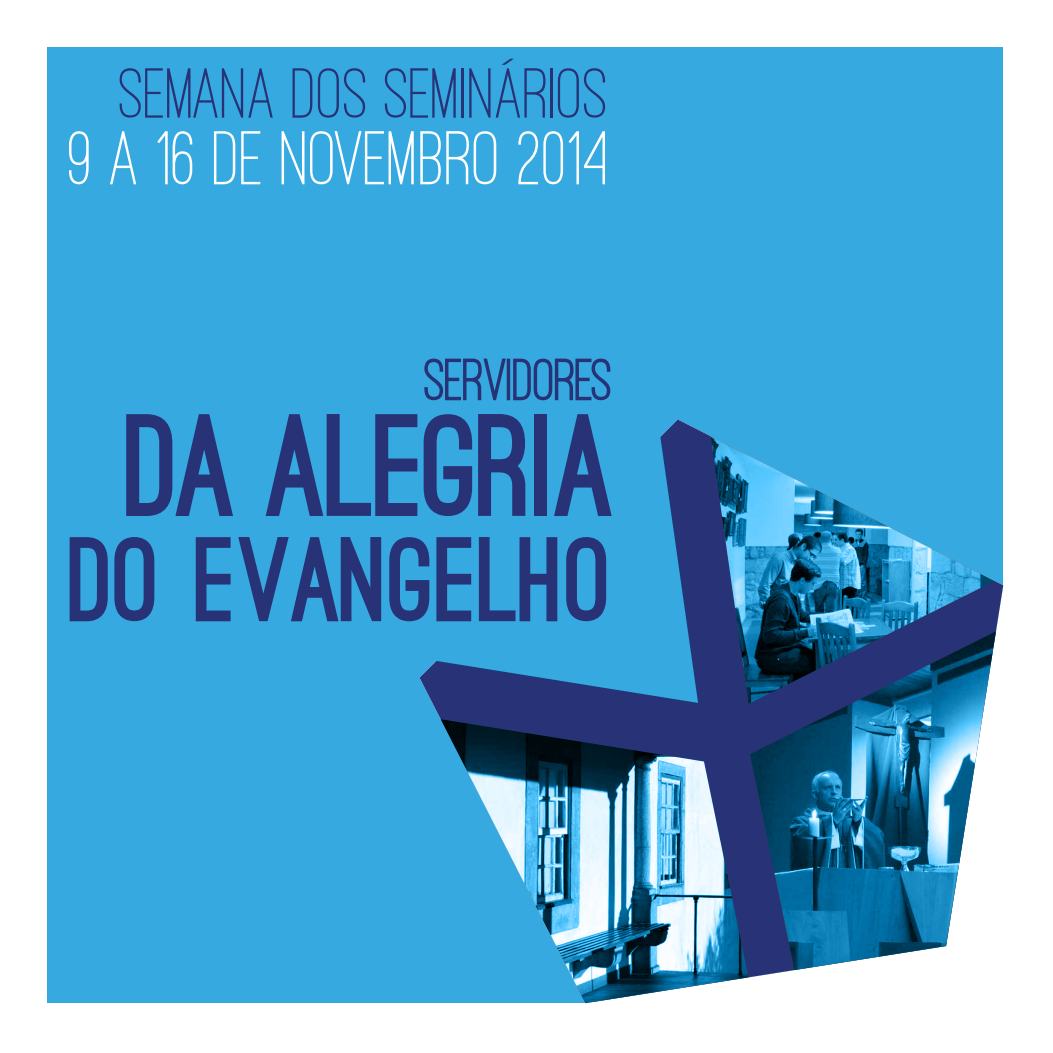
<style>
.page{position:relative;width:1053px;height:1053px;background:#fff}
.page>*{position:absolute;margin:0;border:0;box-sizing:border-box;transform-origin:0 0}
.t1{font:900 138.12px "Ostrich Sans";letter-spacing:-.02em;color:#283377}
.t2{font:900 114.12px "Ostrich Sans";color:#283377}
.t3{font:500 78.75px "Ostrich Sans";color:#fff}
.t4{font:500 73.25px "Ostrich Sans";color:#283377}
.t5{font:500 59.38px "Ostrich Sans";color:#283377}
</style>
<div class="page">
<div style="left:47px;top:47px;width:956px;height:956px;background:#36a9e1"></div>
<svg style="left:419px;top:419px;width:584px;height:584px"></svg>
<svg style="left:440px;top:719px;width:308px;height:284px"></svg>
<svg style="left:435px;top:435px;width:263px;height:267px"></svg>
<svg style="left:710px;top:436px;width:284px;height:267px"></svg>
<svg style="left:750px;top:631px;width:245px;height:338px;background:#35719a"></svg>
<svg style="left:424px;top:358px;width:187px;height:43px"></svg>
<p class="t4" style="left:119px;top:58px;width:491px">SEMANA DOS SEMINÁRIOS</p>
<p class="t3" style="left:68px;top:121px;width:542px">9 A 16 DE NOVEMBRO 2014</p>
<p class="t5" style="left:424px;top:351px;width:189px">SERVIDORES</p>
<h1 class="t1" style="left:126px;top:414px;width:489px">DA ALEGRIA</h1>
<h2 class="t2" style="left:70px;top:537px;width:544px">DO EVANGELHO</h2>
</div>
